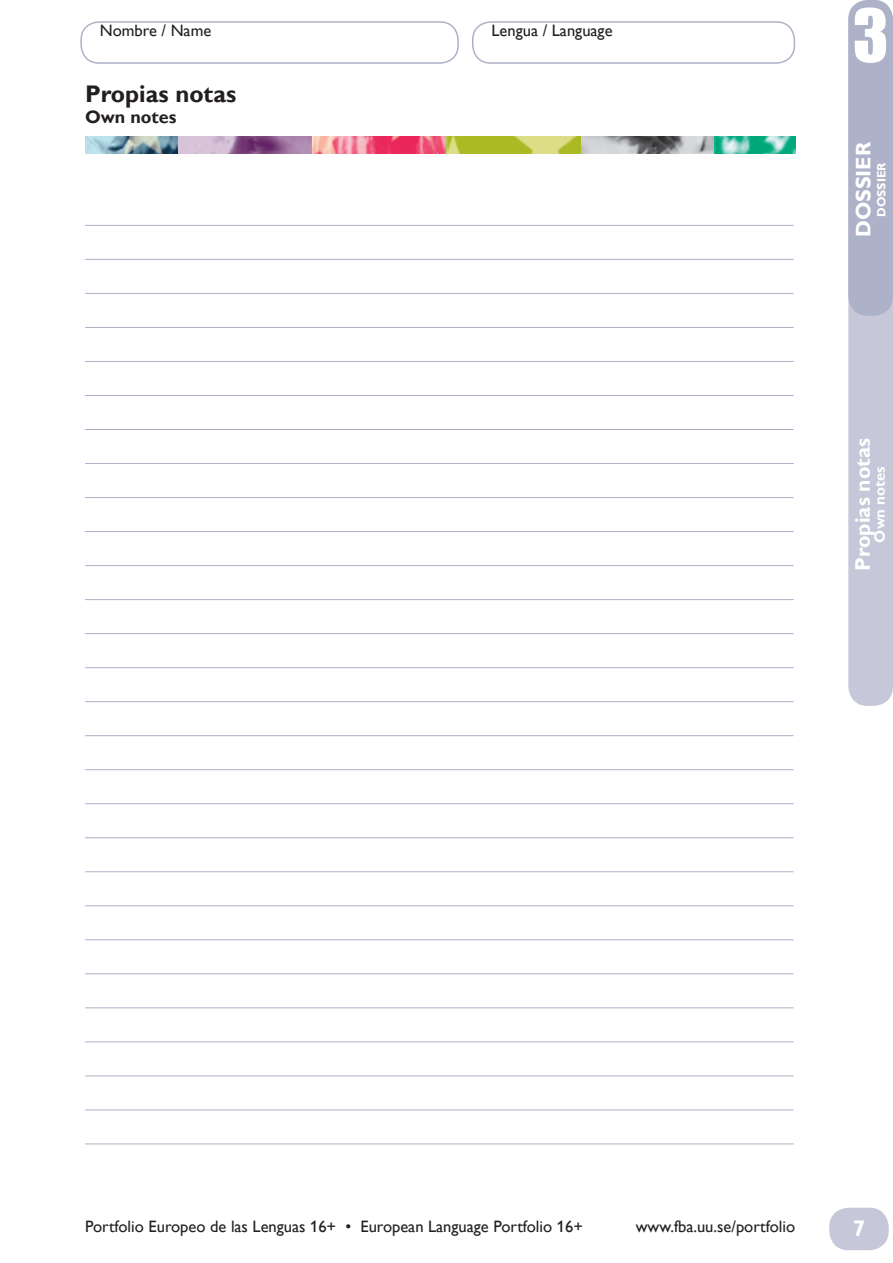
<style>
.page{position:relative;width:893px;height:1263px;background:#fff}
.page>*{position:absolute;margin:0;border:0;box-sizing:border-box;transform-origin:0 0}
.t1{font:67.5px "Impact";color:#fff}
.ESP_rubrik{font:700 24px "Gill Alt One";color:#231f20}
.ESP_underrubrik{font:700 22.5px "Gill Alt One";color:#fff}
.ESP_rubrik-2{font:700 21px "Gill Alt One";color:#fff}
.ESP_rubrik-3{font:700 18px "Gill Alt One";color:#231f20}
.ESP_tabell_rubrik{font:16.5px "Gill Alt One";color:#231f20}
.ESP_rubrik-4{font:700 15px "Gill Alt One";color:#fff}
.t2{font:700 12px "Gill Alt One";color:#fff}
</style>
<div class="page">
<div style="left:829px;top:1208px;width:60px;height:42px;background:#c6c8d9;border-radius:20px"></div>
<div style="left:80px;top:21px;width:379px;height:43px;border:2px solid #aeb2c8;border-radius:18px"></div>
<div style="left:472px;top:21px;width:323px;height:43px;border:2px solid #aeb2c8;border-radius:18px"></div>
<img style="left:85px;top:137px;width:710px;height:16px">
<div style="left:848px;top:0;width:45px;height:706px;background:#c6c8d9;border-radius:20px"></div>
<div style="left:848px;top:0;width:45px;height:316px;background:#aeb2c8;border-radius:20px"></div>
<hr style="left:85px;top:225px;width:709px;height:1px;background:#aeb2c8">
<hr style="left:85px;top:259px;width:709px;height:1px;background:#aeb2c8">
<hr style="left:85px;top:293px;width:709px;height:1px;background:#aeb2c8">
<hr style="left:85px;top:327px;width:709px;height:1px;background:#aeb2c8">
<hr style="left:85px;top:361px;width:709px;height:1px;background:#aeb2c8">
<hr style="left:85px;top:395px;width:709px;height:1px;background:#aeb2c8">
<hr style="left:85px;top:429px;width:709px;height:1px;background:#aeb2c8">
<hr style="left:85px;top:463px;width:709px;height:1px;background:#aeb2c8">
<hr style="left:85px;top:497px;width:709px;height:1px;background:#aeb2c8">
<hr style="left:85px;top:531px;width:709px;height:1px;background:#aeb2c8">
<hr style="left:85px;top:565px;width:709px;height:1px;background:#aeb2c8">
<hr style="left:85px;top:599px;width:709px;height:1px;background:#aeb2c8">
<hr style="left:85px;top:633px;width:709px;height:1px;background:#aeb2c8">
<hr style="left:85px;top:667px;width:709px;height:1px;background:#aeb2c8">
<hr style="left:85px;top:701px;width:709px;height:1px;background:#aeb2c8">
<hr style="left:85px;top:735px;width:709px;height:1px;background:#aeb2c8">
<hr style="left:85px;top:769px;width:709px;height:1px;background:#aeb2c8">
<hr style="left:85px;top:803px;width:709px;height:1px;background:#aeb2c8">
<hr style="left:85px;top:837px;width:709px;height:1px;background:#aeb2c8">
<hr style="left:85px;top:871px;width:709px;height:1px;background:#aeb2c8">
<hr style="left:85px;top:905px;width:709px;height:1px;background:#aeb2c8">
<hr style="left:85px;top:939px;width:709px;height:1px;background:#aeb2c8">
<hr style="left:85px;top:973px;width:709px;height:1px;background:#aeb2c8">
<hr style="left:85px;top:1007px;width:709px;height:1px;background:#aeb2c8">
<hr style="left:85px;top:1041px;width:709px;height:1px;background:#aeb2c8">
<hr style="left:85px;top:1075px;width:709px;height:1px;background:#aeb2c8">
<hr style="left:85px;top:1109px;width:709px;height:1px;background:#aeb2c8">
<hr style="left:85px;top:1143px;width:709px;height:1px;background:#aeb2c8">
<p class="ESP_tabell_rubrik" style="left:100px;top:21px;width:113px">Nombre / Name</p>
<p class="ESP_tabell_rubrik" style="left:491px;top:21px;width:123px">Lengua / Language</p>
<p class="ESP_rubrik" style="left:85px;top:80px;width:153px">Propias notas</p>
<p class="ESP_rubrik-3" style="left:85px;top:107px;width:93px">Own notes</p>
<p class="t1" style="left:853px;top:-17px;width:37px">3</p>
<p class="ESP_rubrik-2" style="left:851px;top:237px;width:97px;rotate:-90deg">DOSSIER</p>
<p class="t2" style="left:874px;top:217px;width:56px;rotate:-90deg">DOSSIER</p>
<p class="ESP_rubrik-2" style="left:851px;top:571px;width:134px;rotate:-90deg">Propias notas</p>
<p class="ESP_rubrik-4" style="left:871px;top:542px;width:78px;rotate:-90deg">Own notes</p>
<p class="ESP_tabell_rubrik" style="left:85px;top:1217px;width:499px">Portfolio Europeo de las Lenguas 16+ • European Language Portfolio 16+</p>
<p class="ESP_tabell_rubrik" style="left:636px;top:1217px;width:161px">www.fba.uu.se/portfolio</p>
<p class="ESP_underrubrik" style="left:853px;top:1215px;width:14px">7</p>
</div>
